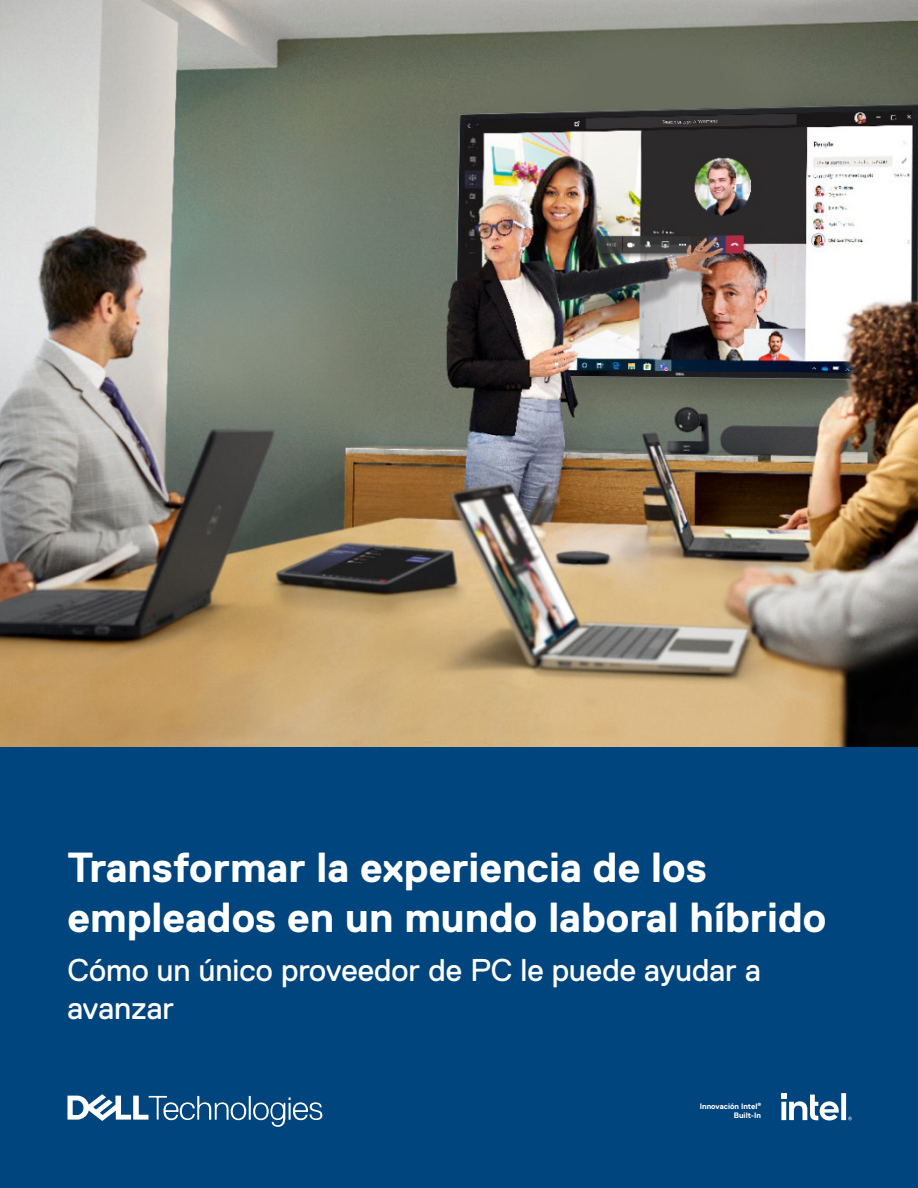
<style>
.page{position:relative;width:918px;height:1188px;background:#fff}
.page>*{position:absolute;margin:0;border:0;box-sizing:border-box;transform-origin:0 0}
.t1{font:700 42px/50.4px "Dell Replica";color:#fff}
.t2{font:31.5px/37.8px "Dell Replica";color:#fff}
.t3{font:700 7.8px/9.4px "Dell Replica";color:#fff;text-align:right}
</style>
<div class="page">
<div style="left:0;top:745px;width:918px;height:443px;background:#00457d"></div>
<svg style="left:68px;top:1094px;width:254px;height:33px"></svg>
<img style="left:0;top:0;width:918px;height:747px">
<svg style="left:781px;top:1093px;width:71px;height:27px"></svg>
<p class="t1" style="left:68px;top:842px;width:760px">Transformar la experiencia de los empleados en un mundo laboral híbrido</p>
<p class="t2" style="left:68px;top:951px;width:695px">Cómo un único proveedor de PC le puede ayudar a avanzar</p>
<p class="t3" style="left:700px;top:1102px;width:63px">Innovación Intel<sup>®<br></sup>Built-In</p>
</div>
